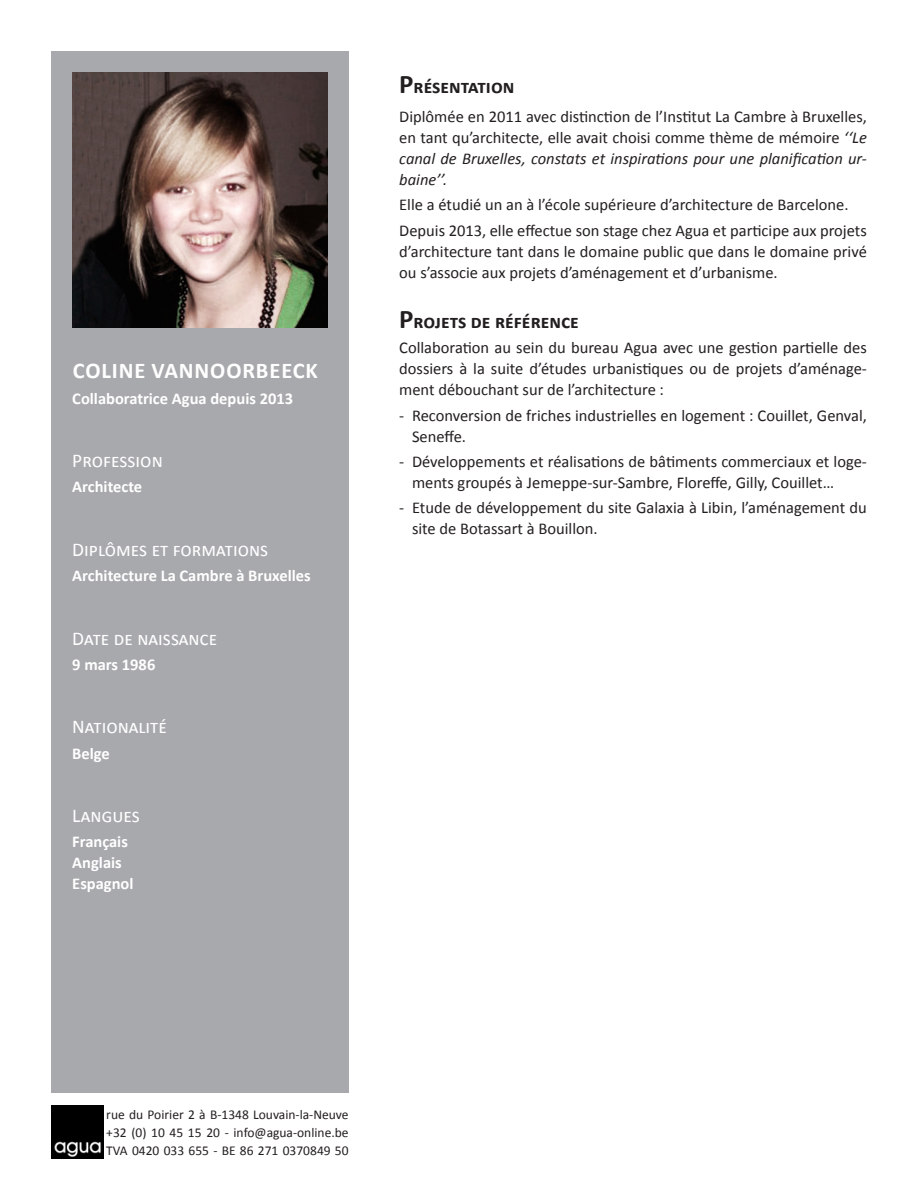
<style>
.page{position:relative;width:918px;height:1188px;background:#fff}
.page>*{position:absolute;margin:0;border:0;box-sizing:border-box;transform-origin:0 0}
.t1{font:700 22.5px "Calibri";letter-spacing:.04em;color:#fff}
.t2{font:19.5px "Calibri";color:#fff}
.t3{font:700 19.5px "Calibri";color:#231f20}
.t4{font:16.5px/21px "Calibri";color:#231f20}
.t5{font:700 16.5px/21px "Calibri";color:#fff}
.t6{font:13.5px/17.7px "Calibri";color:#231f20;text-align:justify}
.s1{font-size:27px}
.s2{font-style:italic}
</style>
<div class="page">
<div style="left:51px;top:51px;width:298px;height:1042px;background:#a8a9ad"></div>
<img style="left:72px;top:72px;width:255px;height:255px">
<img style="left:51px;top:1106px;width:52px;height:53px">
<h1 class="t1" style="left:73px;top:356px;width:247px">coline vannoorbeeck</h1>
<p class="t5" style="left:72px;top:388px;width:222px">Collaboratrice Agua depuis 2013</p>
<p class="t2" style="left:72px;top:448px;width:92px">Profession</p>
<p class="t5" style="left:72px;top:476px;width:71px">Architecte</p>
<p class="t2" style="left:72px;top:537px;width:197px">Diplômes et formations</p>
<p class="t5" style="left:72px;top:565px;width:240px">Architecture La Cambre à Bruxelles</p>
<p class="t2" style="left:72px;top:626px;width:147px">Date de naissance</p>
<p class="t5" style="left:72px;top:654px;width:85px">9 mars 1986</p>
<p class="t2" style="left:72px;top:715px;width:96px">Nationalité</p>
<p class="t5" style="left:72px;top:743px;width:39px">Belge</p>
<p class="t2" style="left:72px;top:803px;width:69px">Langues</p>
<p class="t5" style="left:72px;top:831px;width:63px">Français<br>Anglais<br>Espagnol</p>
<p class="t3" style="left:399px;top:74px;width:117px"><span class="s1">P</span>résentation</p>
<p class="t4" style="left:399px;top:106px;width:469px;text-align:justify">Diplômée en 2011 avec distinction de l’Institut La Cambre à Bruxelles, en tant qu’architecte, elle avait choisi comme thème de mémoire <span class="s2">‘‘Le canal de Bruxelles, constats et inspirations pour une planification ur&shy;baine’’.</span></p>
<p class="t4" style="left:399px;top:192px;width:469px;line-height:25.2px">Elle a étudié un an à l’école supérieure d’architecture de Barcelone.<br>Depuis 2013, elle effectue son stage chez Agua et participe aux projets</p>
<p class="t4" style="left:399px;top:241px;width:469px">d’architecture tant dans le domaine public que dans le domaine privé ou s’associe aux projets d’aménagement et d’urbanisme.</p>
<p class="t3" style="left:399px;top:309px;width:181px"><span class="s1">P</span>rojets de référence</p>
<p class="t4" style="left:399px;top:337px;width:469px;text-align:justify">Collaboration au sein du bureau Agua avec une gestion partielle des dossiers à la suite d’études urbanistiques ou de projets d’aménage&shy;ment débouchant sur de l’architecture :</p>
<p class="t4" style="left:412px;top:405px;width:456px;text-indent:-13px">- Reconversion de friches industrielles en logement : Couillet, Genval,<br>Seneffe.</p>
<p class="t4" style="left:412px;top:451px;width:456px;text-indent:-13px">- Développements et réalisations de bâtiments commerciaux et loge&shy;ments groupés à Jemeppe-sur-Sambre, Floreffe, Gilly, Couillet…</p>
<p class="t4" style="left:412px;top:497px;width:456px;text-indent:-13px">- Etude de développement du site Galaxia à Libin, l’aménagement du site de Botassart à Bouillon.</p>
<p class="t6" style="left:106px;top:1106px;width:244px">rue du Poirier 2 à B-1348 Louvain-la-Neuve +32 (0) 10 45 15 20 - info@agua-online.be TVA 0420 033 655 - BE 86 271 0370849 50</p>
</div>
